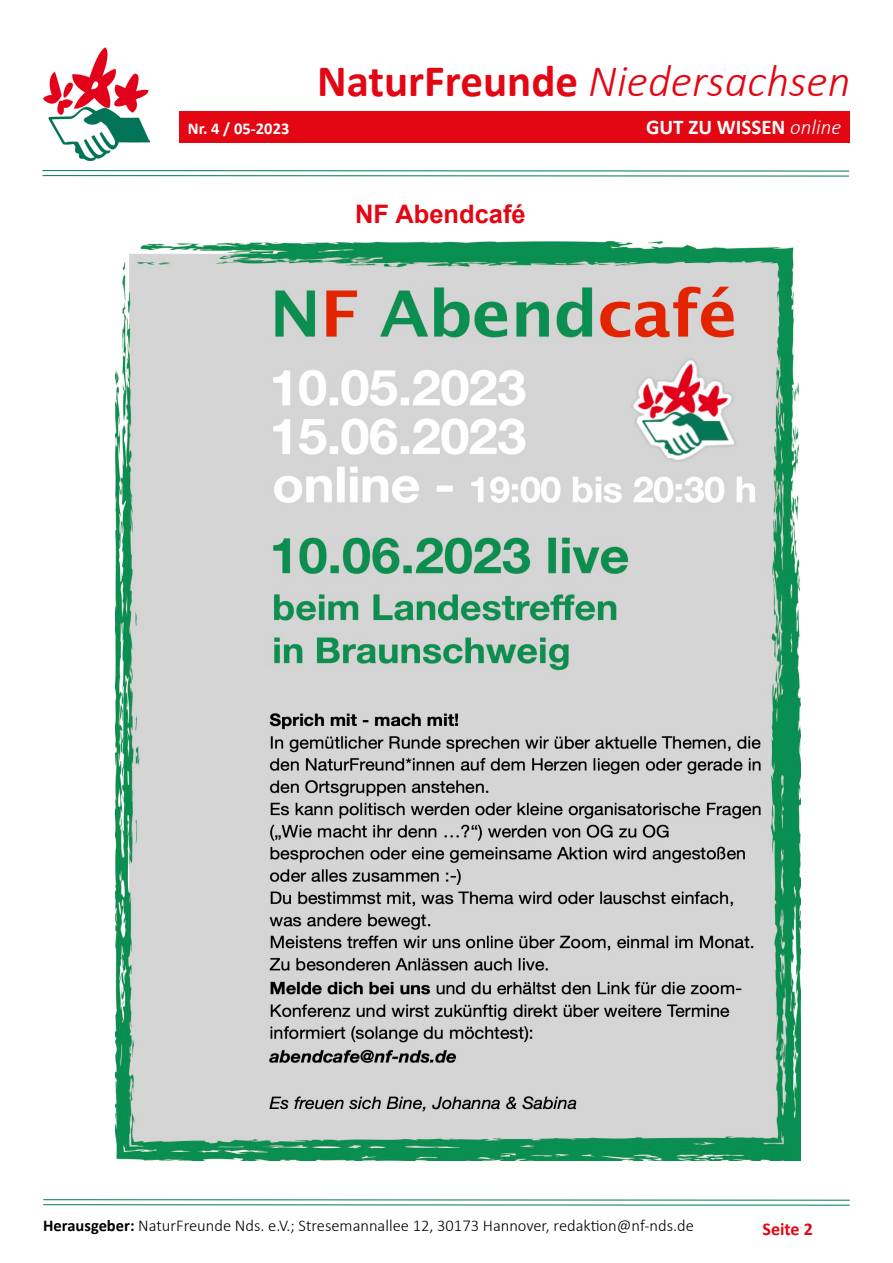
<style>
.page{position:relative;width:893px;height:1263px;background:#fff}
.page>*{position:absolute;margin:0;border:0;box-sizing:border-box;transform-origin:0 0}
.t1{font:italic 300 45px "Calibri";color:#e30613}
.t2{font:700 25.5px "Arial";color:#e30613}
.t3{font:700 21px "Calibri";color:#fff}
.t4{font:700 18px "Calibri";color:#e30613}
.t5{font:300 16.5px "Calibri";color:#000}
.t6{font:700 16.5px "Calibri";color:#fff}
.s1{font-weight:700;font-style:normal}
.s2{font-weight:300;font-style:italic}
.s3{font-weight:700}
</style>
<div class="page">
<img style="left:43px;top:47px;width:107px;height:113px">
<div style="left:179px;top:111px;width:671px;height:31px;background:#e30613"></div>
<svg style="left:42px;top:170px;width:807px;height:7px"></svg>
<svg style="left:43px;top:1199px;width:807px;height:7px"></svg>
<img style="left:115px;top:240px;width:685px;height:920px">
<h1 class="t1" style="left:317px;top:53px;width:535px"><span class="s1">NaturFreunde</span> Niedersachsen</h1>
<p class="t6" style="left:188px;top:117px;width:103px">Nr. 4 / 05-2023</p>
<p class="t3" style="left:646px;top:113px;width:197px">GUT ZU WISSEN <span class="s2">online</span></p>
<h2 class="t2" style="left:355px;top:196px;width:172px">NF Abendcafé</h2>
<p class="t5" style="left:43px;top:1215px;width:652px"><span class="s3">Herausgeber:</span> NaturFreunde Nds. e.V.; Stresemannallee 12, 30173 Hannover, redaktion@nf-nds.de</p>
<p class="t4" style="left:763px;top:1216px;width:52px">Seite 2</p>
</div>
